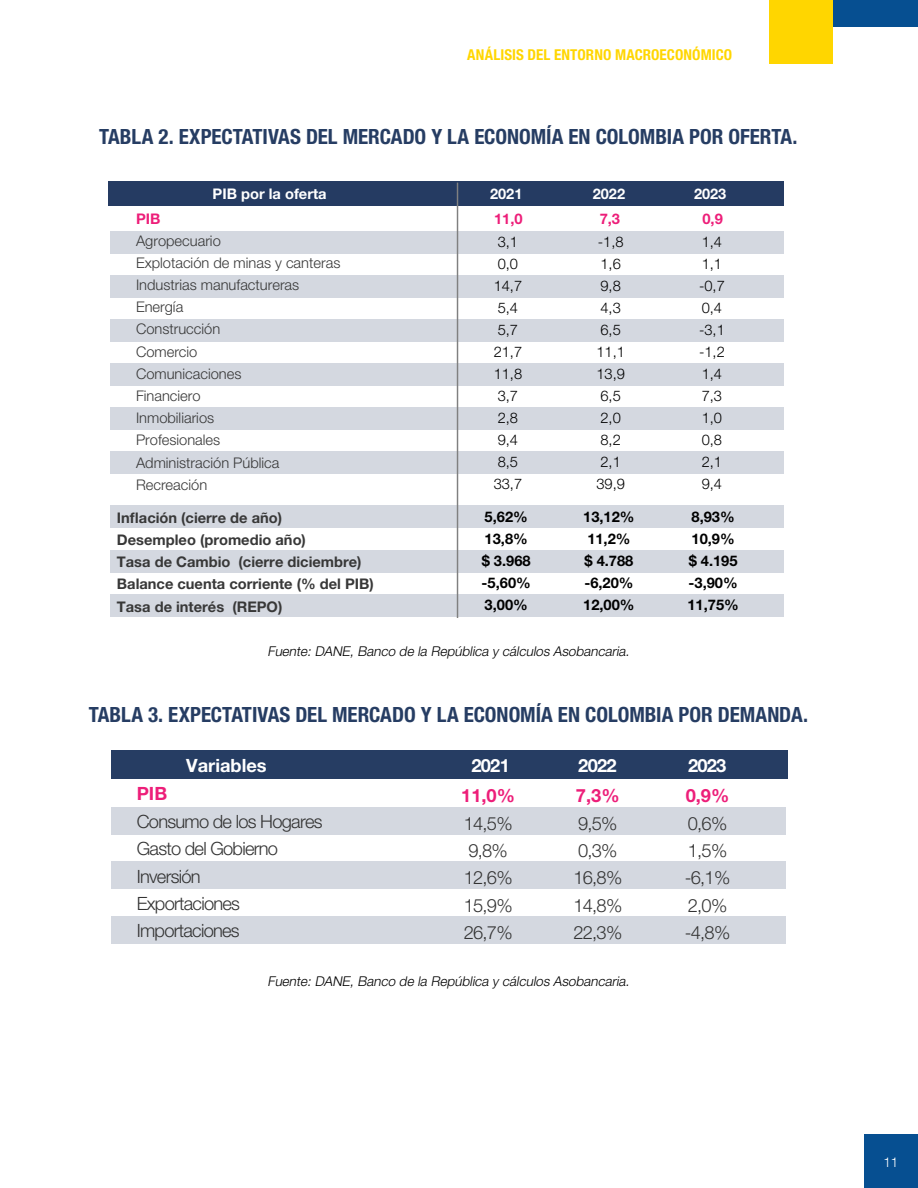
<style>
.page{position:relative;width:918px;height:1188px;background:#fff}
.page>*{position:absolute;margin:0;border:0;box-sizing:border-box;transform-origin:0 0}
.t1{font:700 condensed 21px "Helvetica Neue LT Std";color:#263d63}
.t2{font:300 18.3px/27.5px "Helvetica Neue LT Std";letter-spacing:-.04em;color:#333}
.t3{font:700 18.3px "Helvetica Neue LT Std";color:#ed1e79}
.t4{font:700 18.3px "Helvetica Neue LT Std";letter-spacing:-.04em;color:#fff}
.t5{font:700 18.3px "Helvetica Neue LT Std";color:#fff}
.t6{font:700 condensed 15px "Helvetica Neue LT Std";letter-spacing:.005em;color:#ffd600}
.t7{font:300 14.7px/22.2px "Helvetica Neue LT Std";color:#383838}
.t8{font:700 14.7px/22.2px "Helvetica Neue LT Std";color:#383838}
.t9{font:300 14.7px/22px "Helvetica Neue LT Std";color:#000}
.t10{font:700 14.7px/22px "Helvetica Neue LT Std";color:#000}
.t11{font:700 14.7px "Helvetica Neue LT Std";color:#fff}
.t12{font:700 14.7px "Helvetica Neue LT Std";color:#ed1e79}
.t13{font:italic 300 13.5px "Helvetica Neue LT Std";color:#000}
.t14{font:300 13.5px "Helvetica Neue LT Std";color:#fff}
</style>
<div class="page">
<div style="left:864px;top:1134px;width:54px;height:54px;background:#064f91"></div>
<div style="left:769px;top:0;width:64px;height:64px;background:#ffd600"></div>
<div style="left:833px;top:0;width:85px;height:27px;background:#064f91"></div>
<div style="left:110px;top:231px;width:674px;height:22px;background:#d4d8e0"></div>
<div style="left:110px;top:275px;width:674px;height:22px;background:#d4d8e0"></div>
<div style="left:110px;top:319px;width:674px;height:22px;background:#d4d8e0"></div>
<div style="left:110px;top:363px;width:674px;height:22px;background:#d4d8e0"></div>
<div style="left:110px;top:407px;width:674px;height:22px;background:#d4d8e0"></div>
<div style="left:110px;top:451px;width:674px;height:22px;background:#d4d8e0"></div>
<div style="left:110px;top:505px;width:674px;height:23px;background:#d4d8e0"></div>
<div style="left:110px;top:551px;width:674px;height:22px;background:#d4d8e0"></div>
<div style="left:110px;top:595px;width:674px;height:22px;background:#d4d8e0"></div>
<div style="left:108px;top:182px;width:676px;height:24px;background:#253b62"></div>
<hr style="left:457px;top:183px;width:1px;height:435px;background:#808080">
<div style="left:111px;top:807px;width:675px;height:27px;background:#d4d8e0"></div>
<div style="left:111px;top:862px;width:675px;height:27px;background:#d4d8e0"></div>
<div style="left:111px;top:916px;width:675px;height:28px;background:#d4d8e0"></div>
<div style="left:111px;top:750px;width:677px;height:29px;background:#263d63"></div>
<p class="t6" style="left:467px;top:46px;width:267px">ANÁLISIS DEL ENTORNO MACROECONÓMICO</p>
<h1 class="t1" style="left:99px;top:124px;width:700px">TABLA 2. EXPECTATIVAS DEL MERCADO Y LA ECONOMÍA EN COLOMBIA POR OFERTA.</h1>
<p class="t11" style="left:213px;top:185px;width:116px">PIB por la oferta</p>
<p class="t11" style="left:490px;top:185px;width:34px">2021</p>
<p class="t11" style="left:694px;top:185px;width:34px">2023</p>
<p class="t9" style="left:494px;top:230px;width:30px">3,1<br>0,0<br>14,7<br>5,4<br>5,7<br>21,7<br>11,8<br>3,7<br>2,8<br>9,4<br>8,5<br>33,7</p>
<p class="t9" style="left:699px;top:230px;width:27px">1,4<br>1,1 -0,7<br>0,4 -3,1 -1,2<br>1,4<br>7,3<br>1,0<br>0,8<br>2,1<br>9,4</p>
<p class="t10" style="left:482px;top:506px;width:51px">5,62%<br>13,8% $ 3.968 -5,60%<br>3,00%</p>
<p class="t11" style="left:593px;top:185px;width:34px">2022</p>
<p class="t9" style="left:596px;top:230px;width:30px">-1,8<br>1,6<br>9,8<br>4,3<br>6,5<br>11,1<br>13,9<br>6,5<br>2,0<br>8,2<br>2,1<br>39,9</p>
<p class="t10" style="left:583px;top:506px;width:53px">13,12%<br>11,2% $ 4.788 -6,20%<br>12,00%</p>
<p class="t10" style="left:687px;top:506px;width:53px">8,93%<br>10,9% $ 4.195 -3,90%<br>11,75%</p>
<p class="t13" style="left:267px;top:643px;width:366px">Fuente: DANE, Banco de la República y cálculos Asobancaria.</p>
<p class="t12" style="left:136px;top:210px;width:26px">PIB</p>
<p class="t12" style="left:494px;top:210px;width:30px">11,0</p>
<p class="t12" style="left:600px;top:210px;width:22px">7,3</p>
<p class="t12" style="left:702px;top:210px;width:22px">0,9</p>
<p class="t7" style="left:136px;top:229px;width:206px">Agropecuario<br>Explotación de minas y canteras<br>Industrias manufactureras<br>Energía<br>Construcción<br>Comercio<br>Comunicaciones<br>Financiero<br>Inmobiliarios<br>Profesionales<br>Administración Pública<br>Recreación</p>
<p class="t8" style="left:117px;top:506px;width:259px">Inflación (cierre de año)<br>Desempleo (promedio año)<br>Tasa de Cambio (cierre diciembre)<br>Balance cuenta corriente (% del PIB)<br>Tasa de interés (REPO)</p>
<h1 class="t1" style="left:89px;top:701px;width:721px">TABLA 3. EXPECTATIVAS DEL MERCADO Y LA ECONOMÍA EN COLOMBIA POR DEMANDA.</h1>
<p class="t5" style="left:186px;top:755px;width:82px">Variables</p>
<p class="t4" style="left:471px;top:755px;width:40px">2021</p>
<p class="t4" style="left:578px;top:755px;width:40px">2022</p>
<p class="t3" style="left:137px;top:782px;width:32px">PIB</p>
<p class="t2" style="left:137px;top:807px;width:187px">Consumo de los Hogares<br>Gasto del Gobierno<br>Inversión<br>Exportaciones<br>Importaciones</p>
<p class="t4" style="left:688px;top:755px;width:40px">2023</p>
<p class="t3" style="left:686px;top:784px;width:45px">0,9%</p>
<p class="t2" style="left:685px;top:809px;width:47px">0,6%<br>1,5% -6,1%<br>2,0% -4,8%</p>
<p class="t3" style="left:461px;top:784px;width:55px">11,0%</p>
<p class="t2" style="left:464px;top:809px;width:50px">14,5%<br>9,8%<br>12,6%<br>15,9%<br>26,7%</p>
<p class="t3" style="left:576px;top:784px;width:45px">7,3%</p>
<p class="t2" style="left:573px;top:809px;width:50px">9,5%<br>0,3%<br>16,8%<br>14,8%<br>22,3%</p>
<p class="t13" style="left:267px;top:973px;width:366px">Fuente: DANE, Banco de la República y cálculos Asobancaria.</p>
<p class="t14" style="left:883px;top:1154px;width:17px">11</p>
</div>
